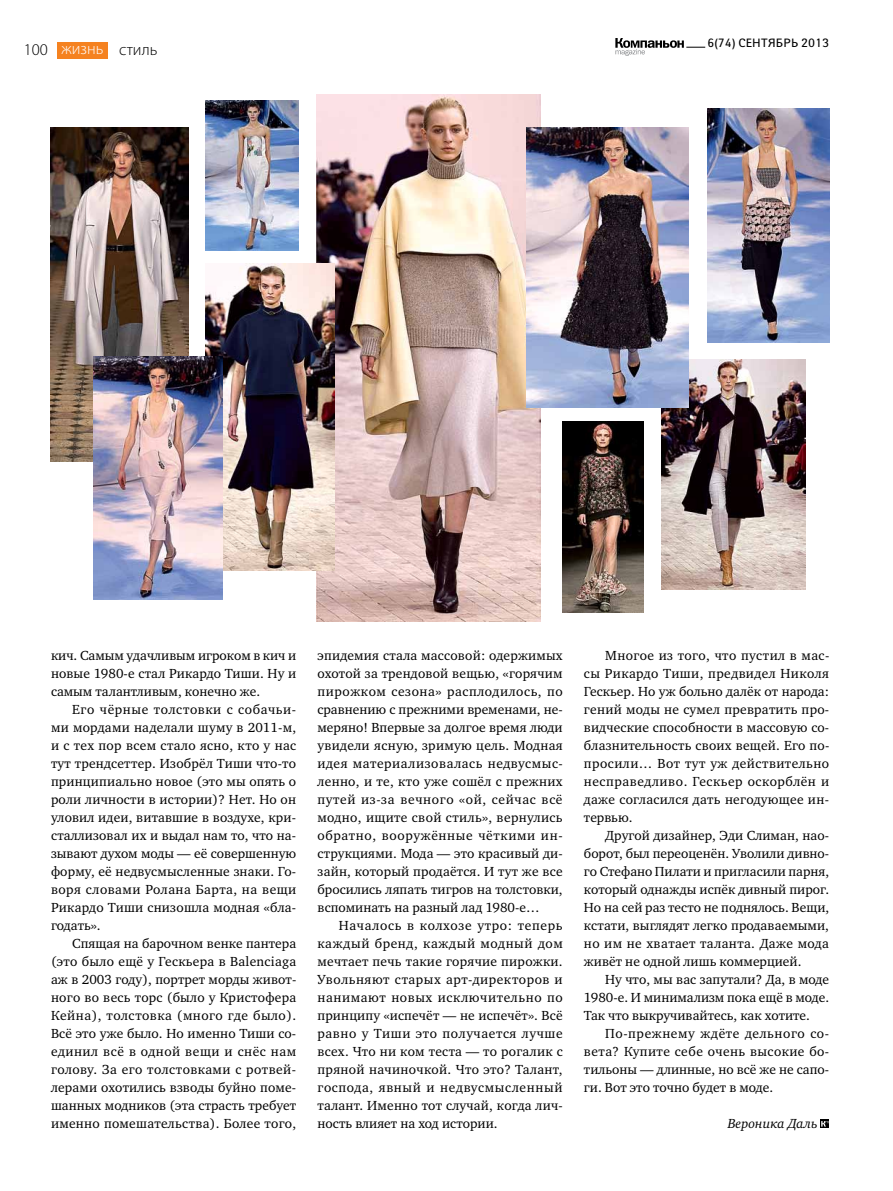
<style>
.page{position:relative;width:893px;height:1191px;background:#fff}
.page>*{position:absolute;margin:0;border:0;box-sizing:border-box;transform-origin:0 0}
.t1{font:300 16.5px "Myriad Pro";color:#000}
.t2{font:300 16.5px "Myriad Pro";color:#fff}
.t3{font:13.5px/18px "Charter ITC";letter-spacing:.005em;color:#000;text-align:justify}
.t4{font:italic 13.5px "Charter ITC";color:#000}
.t5{font:12px "Yanus";color:#000}
</style>
<div class="page">
<svg style="left:615px;top:38px;width:90px;height:18px"></svg>
<div style="left:57px;top:42px;width:51px;height:17px;background:#f58220"></div>
<svg style="left:821px;top:1119px;width:8px;height:9px"></svg>
<svg style="left:821px;top:1121px;width:8px;height:5px"></svg>
<hr style="left:892px;top:1082px;width:1px;height:109px;background:#000">
<img style="left:708px;top:108px;width:121px;height:234px">
<img style="left:662px;top:359px;width:144px;height:230px">
<img style="left:316px;top:95px;width:224px;height:526px">
<img style="left:51px;top:127px;width:138px;height:335px">
<img style="left:526px;top:127px;width:162px;height:281px">
<img style="left:206px;top:264px;width:129px;height:306px">
<img style="left:93px;top:357px;width:129px;height:242px">
<img style="left:206px;top:101px;width:92px;height:149px">
<img style="left:563px;top:421px;width:81px;height:191px">
<p class="t1" style="left:24px;top:40px;width:26px">100</p>
<p class="t2" style="left:62px;top:39px;width:43px">жизнь</p>
<p class="t1" style="left:119px;top:40px;width:40px">стиль</p>
<p class="t5" style="left:707px;top:36px;width:123px">6(74) сентябрь 2013</p>
<p class="t3" style="left:51px;top:646px;width:247px">кич. Самым удачливым игроком в кич и новые 1980-е стал Рикардо Тиши. Ну и самым талантливым, конечно же.</p>
<p class="t3" style="left:51px;top:700px;width:247px;text-indent:21px">Его чёрные толстовки с собачьи&shy;ми мордами наделали шуму в 2011-м, и с тех пор всем стало ясно, кто у нас тут трендсеттер. Изобрёл Тиши что-то принципиально новое (это мы опять о роли личности в истории)? Нет. Но он уловил идеи, витавшие в воздухе, кри&shy;сталлизовал их и выдал нам то, что на&shy;зывают духом моды — её совершенную форму, её недвусмысленные знаки. Го&shy;воря словами Ролана Барта, на вещи Рикардо Тиши снизошла модная «бла&shy;годать».</p>
<p class="t3" style="left:51px;top:934px;width:247px;text-indent:21px">Спящая на барочном венке пантера (это было ещё у Гескьера в Balenciaga аж в 2003 году), портрет морды живот&shy;ного во весь торс (было у Кристофера Кейна), толстовка (много где было).<br>Всё это уже было. Но именно Тиши со&shy;единил всё в одной вещи и снёс нам голову. За его толстовками с ротвей&shy;лерами охотились взводы буйно поме&shy;шанных модников (эта страсть требует именно помешательства). Более того,</p>
<p class="t3" style="left:317px;top:646px;width:247px">эпидемия стала массовой: одержимых охотой за трендовой вещью, «горячим пирожком сезона» расплодилось, по сравнению с прежними временами, не&shy;меряно! Впервые за долгое время люди увидели ясную, зримую цель. Модная идея материализовалась недвусмыс&shy;ленно, и те, кто уже сошёл с прежних путей из-за вечного «ой, сейчас всё модно, ищите свой стиль», вернулись обратно, вооружённые чёткими ин&shy;струкциями. Мода — это красивый ди&shy;зайн, который продаётся. И тут же все бросились ляпать тигров на толстовки, вспоминать на разный лад 1980-е…</p>
<p class="t3" style="left:317px;top:916px;width:247px;text-indent:21px">Началось в колхозе утро: теперь каждый бренд, каждый модный дом мечтает печь такие горячие пирожки.<br>Увольняют старых арт-директоров и нанимают новых исключительно по принципу «испечёт — не испечёт». Всё равно у Тиши это получается лучше всех. Что ни ком теста — то рогалик с пряной начиночкой. Что это? Талант, господа, явный и недвусмысленный талант. Именно тот случай, когда лич&shy;ность влияет на ход истории.</p>
<p class="t3" style="left:584px;top:646px;width:247px;text-indent:21px">Многое из того, что пустил в мас&shy;сы Рикардо Тиши, предвидел Николя Гескьер. Но уж больно далёк от народа: гений моды не сумел превратить про&shy;видческие способности в массовую со&shy;блазнительность своих вещей. Его по&shy;просили… Вот тут уж действительно несправедливо. Гескьер оскорблён и даже согласился дать негодующее ин&shy;тервью.</p>
<p class="t3" style="left:584px;top:826px;width:247px;text-indent:21px">Другой дизайнер, Эди Слиман, нао&shy;борот, был переоценён. Уволили дивно&shy;го Стефано Пилати и пригласили парня, который однажды испёк дивный пирог.<br>Но на сей раз тесто не поднялось. Вещи, кстати, выглядят легко продаваемыми, но им не хватает таланта. Даже мода живёт не одной лишь коммерцией.</p>
<p class="t3" style="left:584px;top:970px;width:247px;text-indent:21px">Ну что, мы вас запутали? Да, в моде 1980-е. И минимализм пока ещё в моде.<br>Так что выкручивайтесь, как хотите.</p>
<p class="t3" style="left:584px;top:1024px;width:247px;text-indent:21px">По-прежнему ждёте дельного со&shy;вета? Купите себе очень высокие бо&shy;тильоны — длинные, но всё же не сапо&shy;ги. Вот это точно будет в моде.</p>
<p class="t4" style="left:728px;top:1114px;width:91px">Вероника Даль</p>
</div>
